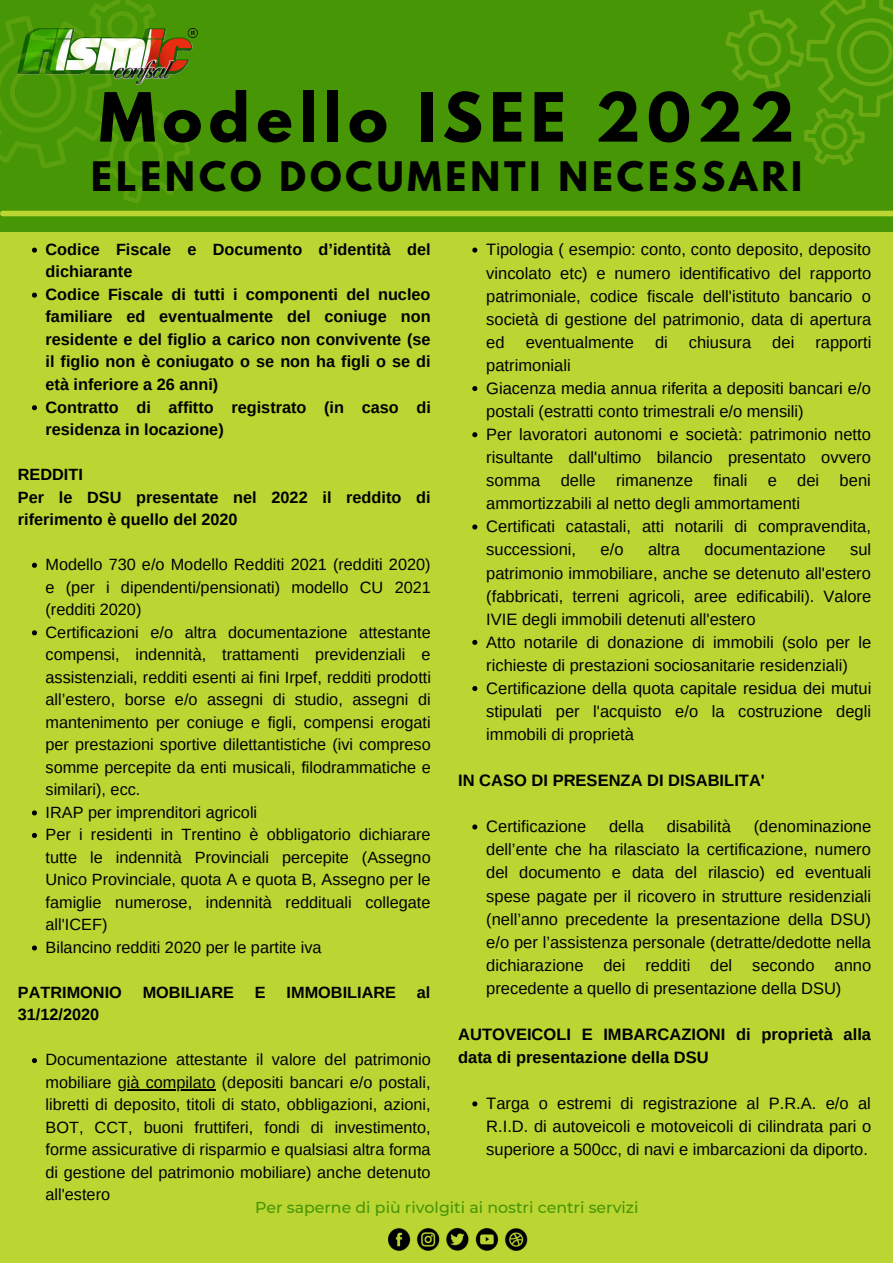
<style>
.page{position:relative;width:893px;height:1263px;background:#bbd533}
.page>*{position:absolute;margin:0;border:0;box-sizing:border-box;transform-origin:0 0}
.t1{font:700 60px "League Spartan";letter-spacing:.11em;color:#000}
.t2{font:700 36px "League Spartan";letter-spacing:.11em;color:#000}
.t3{font:16.5px/23.1px "Arimo";color:#000;text-align:justify}
.t4{font:700 16.5px/23.1px "Arimo";color:#000}
.t5{font:16.27px/22.5px "Arimo";color:#000;text-align:justify}
.t6{font:700 16.27px/22.5px "Arimo";color:#000}
.t7{font:500 15.75px "Montserrat";color:#479606}
</style>
<div class="page">
<div style="left:0;top:0;width:893px;height:232px;background:#479606"></div>
<img style="left:388px;top:1227px;width:140px;height:24px">
<svg style="left:0;top:0;width:200px;height:211px"></svg>
<div style="left:3px;top:211px;width:890px;height:5px;background:#bbd533"></div>
<svg style="left:725px;top:0;width:168px;height:165px"></svg>
<svg style="left:32px;top:248px;width:5px;height:5px"></svg>
<svg style="left:32px;top:293px;width:5px;height:5px"></svg>
<svg style="left:32px;top:405px;width:5px;height:5px"></svg>
<svg style="left:32px;top:563px;width:5px;height:5px"></svg>
<svg style="left:32px;top:630px;width:5px;height:5px"></svg>
<svg style="left:32px;top:810px;width:5px;height:5px"></svg>
<svg style="left:32px;top:833px;width:5px;height:5px"></svg>
<svg style="left:32px;top:945px;width:5px;height:5px"></svg>
<svg style="left:32px;top:1058px;width:5px;height:5px"></svg>
<hr style="left:118px;top:1089px;width:97px;height:1px;background:#000">
<svg style="left:472px;top:248px;width:5px;height:5px"></svg>
<svg style="left:472px;top:386px;width:5px;height:5px"></svg>
<svg style="left:472px;top:432px;width:5px;height:5px"></svg>
<svg style="left:472px;top:524px;width:5px;height:5px"></svg>
<svg style="left:472px;top:640px;width:5px;height:5px"></svg>
<svg style="left:472px;top:686px;width:5px;height:5px"></svg>
<svg style="left:472px;top:824px;width:5px;height:5px"></svg>
<svg style="left:472px;top:1101px;width:5px;height:5px"></svg>
<p class="t1" style="left:99px;top:88px;width:697px">Modello ISEE 2022</p>
<p class="t2" style="left:91px;top:159px;width:712px">ELENCO DOCUMENTI NECESSARI</p>
<p class="t6" style="left:46px;top:238px;width:386px">Codice Fiscale e Documento d’identità del dichiarante</p>
<p class="t6" style="left:46px;top:283px;width:387px;text-align:justify">Codice Fiscale di tutti i componenti del nucleo familiare ed eventualmente del coniuge non residente e del figlio a carico non convivente (se il figlio non è coniugato o se non ha figli o se di età inferiore a 26 anni)</p>
<p class="t6" style="left:46px;top:396px;width:387px">Contratto di affitto registrato (in caso di residenza in locazione)</p>
<p class="t6" style="left:18px;top:463px;width:67px">REDDITI</p>
<p class="t6" style="left:18px;top:486px;width:414px">Per le DSU presentate nel 2022 il reddito di riferimento è quello del 2020</p>
<p class="t5" style="left:46px;top:553px;width:387px">Modello 730 e/o Modello Redditi 2021 (redditi 2020) e (per i dipendenti/pensionati) modello CU 2021 (redditi 2020)</p>
<p class="t5" style="left:46px;top:621px;width:387px">Certificazioni e/o altra documentazione attestante compensi, indennità, trattamenti previdenziali e assistenziali, redditi esenti ai fini Irpef, redditi prodotti all’estero, borse e/o assegni di studio, assegni di mantenimento per coniuge e figli, compensi erogati per prestazioni sportive dilettantistiche (ivi compreso somme percepite da enti musicali, filodrammatiche e similari), ecc.</p>
<p class="t5" style="left:46px;top:801px;width:213px">IRAP per imprenditori agricoli</p>
<p class="t5" style="left:46px;top:823px;width:387px">Per i residenti in Trentino è obbligatorio dichiarare tutte le indennità Provinciali percepite (Assegno Unico Provinciale, quota A e quota B, Assegno per le famiglie numerose, indennità reddituali collegate all'ICEF)</p>
<p class="t5" style="left:46px;top:936px;width:277px">Bilancino redditi 2020 per le partite iva</p>
<p class="t6" style="left:18px;top:981px;width:105px">PATRIMONIO</p>
<p class="t6" style="left:143px;top:981px;width:93px">MOBILIARE</p>
<p class="t6" style="left:255px;top:981px;width:12px">E</p>
<p class="t6" style="left:287px;top:981px;width:111px">IMMOBILIARE</p>
<p class="t6" style="left:417px;top:981px;width:15px">al</p>
<p class="t6" style="left:18px;top:1003px;width:83px">31/12/2020</p>
<p class="t3" style="left:486px;top:238px;width:386px">Tipologia ( esempio: conto, conto deposito, deposito vincolato etc) e numero identificativo del rapporto patrimoniale, codice fiscale dell'istituto bancario o società di gestione del patrimonio, data di apertura ed</p>
<p class="t3" style="left:526px;top:330px;width:110px">eventualmente</p>
<p class="t3" style="left:655px;top:330px;width:14px">di</p>
<p class="t3" style="left:689px;top:330px;width:64px">chiusura</p>
<p class="t3" style="left:772px;top:330px;width:24px">dei</p>
<p class="t3" style="left:815px;top:330px;width:57px">rapporti</p>
<p class="t3" style="left:486px;top:353px;width:86px">patrimoniali</p>
<p class="t3" style="left:486px;top:377px;width:386px">Giacenza media annua riferita a depositi bancari e/o postali (estratti conto trimestrali e/o mensili)</p>
<p class="t3" style="left:486px;top:423px;width:386px">Per lavoratori autonomi e società: patrimonio netto risultante dall'ultimo bilancio presentato ovvero somma delle rimanenze finali e dei beni ammortizzabili al netto degli ammortamenti</p>
<p class="t3" style="left:486px;top:515px;width:386px">Certificati catastali, atti notarili di compravendita, successioni,</p>
<p class="t3" style="left:486px;top:538px;width:386px;text-indent:364px">sul patrimonio immobiliare, anche se detenuto all'estero (fabbricati, terreni agricoli, aree edificabili). Valore IVIE degli immobili detenuti all'estero</p>
<p class="t3" style="left:486px;top:630px;width:386px">Atto notarile di donazione di immobili (solo per le richieste di prestazioni sociosanitarie residenziali)</p>
<p class="t3" style="left:486px;top:677px;width:386px">Certificazione della quota capitale residua dei mutui stipulati per l'acquisto e/o la costruzione degli immobili di proprietà</p>
<p class="t3" style="left:600px;top:538px;width:24px">e/o</p>
<p class="t3" style="left:648px;top:538px;width:34px">altra</p>
<p class="t3" style="left:704px;top:538px;width:123px">documentazione</p>
<p class="t4" style="left:458px;top:769px;width:308px">IN CASO DI PRESENZA DI DISABILITA'</p>
<p class="t3" style="left:486px;top:815px;width:101px">Certificazione</p>
<p class="t3" style="left:609px;top:815px;width:36px">della</p>
<p class="t3" style="left:667px;top:815px;width:66px">disabilità</p>
<p class="t3" style="left:486px;top:815px;width:386px;text-indent:267px">(denominazione dell’ente che ha rilasciato la certificazione, numero del documento e data del rilascio) ed eventuali spese pagate per il ricovero in strutture residenziali (nell’anno precedente la presentazione della DSU) e/o per l’assistenza personale (detratte/dedotte nella dichiarazione dei redditi del secondo anno precedente a quello di presentazione della DSU)</p>
<p class="t4" style="left:458px;top:1023px;width:414px">AUTOVEICOLI E IMBARCAZIONI di proprietà alla data di presentazione della DSU</p>
<p class="t5" style="left:46px;top:1048px;width:387px">Documentazione attestante il valore del patrimonio mobiliare già compilato (depositi bancari e/o postali, libretti di deposito, titoli di stato, obbligazioni, azioni, BOT, CCT, buoni fruttiferi, fondi di investimento, forme assicurative di risparmio e qualsiasi altra forma di gestione del patrimonio mobiliare) anche detenuto all'estero</p>
<p class="t3" style="left:486px;top:1092px;width:386px">Targa o estremi di registrazione al P.R.A. e/o al R.I.D. di autoveicoli e motoveicoli di cilindrata pari o superiore a 500cc, di navi e imbarcazioni da diporto.</p>
<p class="t7" style="left:255px;top:1197px;width:385px">Per saperne di più rivolgiti ai nostri centri servizi</p>
</div>
